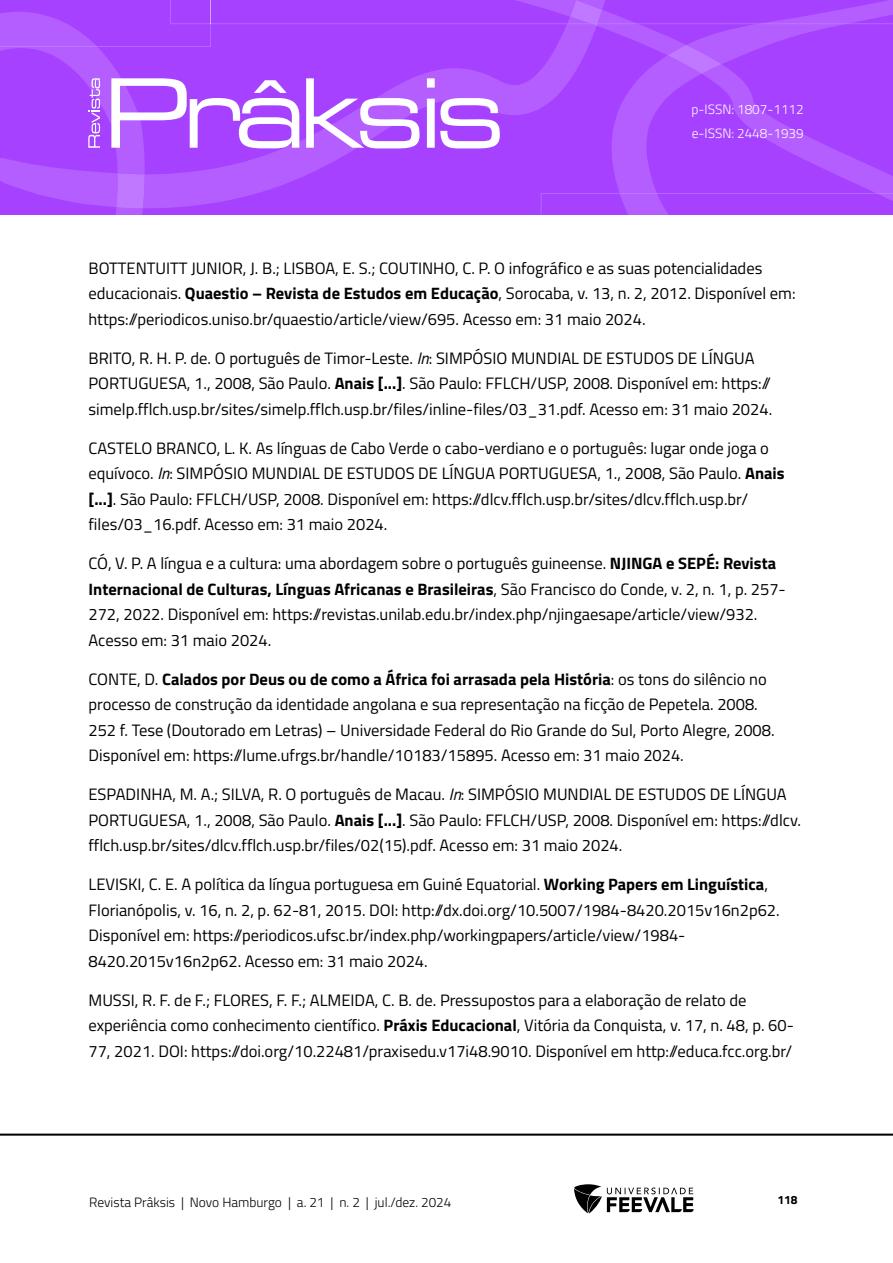
<style>
.page{position:relative;width:893px;height:1263px;background:#fff}
.page>*{position:absolute;margin:0;border:0;box-sizing:border-box;transform-origin:0 0}
.Referências{font:16.5px/25.5px "Titillium Web";color:#000}
.t1{font:300 13.5px "Titillium Web";color:#000}
.t2{font:300 13.5px/24px "Titillium Web";color:#fff}
.t3{font:700 12px "Titillium Web";color:#000}
.s1{font-weight:700}
.s2{font-style:italic}
</style>
<div class="page">
<hr style="left:0;top:1133px;width:893px;height:3px;background:#000">
<svg style="left:574px;top:1184px;width:120px;height:29px"></svg>
<svg style="left:0;top:0;width:893px;height:215px;background:#ac4fff"></svg>
<p class="t2" style="left:691px;top:97px;width:114px">p-ISSN: 1807-1112 e-ISSN: 2448-1939</p>
<p class="Referências" style="left:88px;top:254px;width:709px">BOTTENTUITT JUNIOR, J. B.; LISBOA, E. S.; COUTINHO, C. P. O infográfico e as suas potencialidades educacionais. <span class="s1">Quaestio – Revista de Estudos em Educação</span>, Sorocaba, v. 13, n. 2, 2012. Disponível em: https://periodicos.uniso.br/quaestio/article/view/695. Acesso em: 31 maio 2024.</p>
<p class="Referências" style="left:88px;top:344px;width:685px">BRITO, R. H. P. de. O português de Timor-Leste. <span class="s2">In</span>: SIMPÓSIO MUNDIAL DE ESTUDOS DE LÍNGUA<br>PORTUGUESA, 1., 2008, São Paulo. <span class="s1">Anais [...]</span>. São Paulo: FFLCH/USP, 2008. Disponível em: https:// simelp.fflch.usp.br/sites/simelp.fflch.usp.br/files/inline-files/03_31.pdf. Acesso em: 31 maio 2024.</p>
<p class="Referências" style="left:88px;top:434px;width:698px">CASTELO BRANCO, L. K. As línguas de Cabo Verde o cabo-verdiano e o português: lugar onde joga o equívoco. <span class="s2">In</span>: SIMPÓSIO MUNDIAL DE ESTUDOS DE LÍNGUA PORTUGUESA, 1., 2008, São Paulo. <span class="s1">Anais [...]</span>. São Paulo: FFLCH/USP, 2008. Disponível em: https://dlcv.fflch.usp.br/sites/dlcv.fflch.usp.br/ files/03_16.pdf. Acesso em: 31 maio 2024.</p>
<p class="Referências" style="left:88px;top:550px;width:699px">CÓ, V. P. A língua e a cultura: uma abordagem sobre o português guineense. <span class="s1">NJINGA e SEPÉ: Revista Internacional de Culturas, Línguas Africanas e Brasileiras</span>, São Francisco do Conde, v. 2, n. 1, p. 257- 272, 2022. Disponível em: https://revistas.unilab.edu.br/index.php/njingaesape/article/view/932.<br>Acesso em: 31 maio 2024.</p>
<p class="Referências" style="left:88px;top:665px;width:688px">CONTE, D. <span class="s1">Calados por Deus ou de como a África foi arrasada pela História</span>: os tons do silêncio no processo de construção da identidade angolana e sua representação na ficção de Pepetela. 2008.<br>252 f. Tese (Doutorado em Letras) – Universidade Federal do Rio Grande do Sul, Porto Alegre, 2008.<br>Disponível em: https://lume.ufrgs.br/handle/10183/15895. Acesso em: 31 maio 2024.</p>
<p class="Referências" style="left:88px;top:781px;width:714px">ESPADINHA, M. A.; SILVA, R. O português de Macau. <span class="s2">In</span>: SIMPÓSIO MUNDIAL DE ESTUDOS DE LÍNGUA<br>PORTUGUESA, 1., 2008, São Paulo. <span class="s1">Anais [...]</span>. São Paulo: FFLCH/USP, 2008. Disponível em: https://dlcv. fflch.usp.br/sites/dlcv.fflch.usp.br/files/02(15).pdf. Acesso em: 31 maio 2024.</p>
<p class="Referências" style="left:88px;top:871px;width:693px">LEVISKI, C. E. A política da língua portuguesa em Guiné Equatorial. <span class="s1">Working Papers em Linguística</span>, Florianópolis, v. 16, n. 2, p. 62-81, 2015. DOI: http://dx.doi.org/10.5007/1984-8420.2015v16n2p62.<br>Disponível em: https://periodicos.ufsc.br/index.php/workingpapers/article/view/1984- 8420.2015v16n2p62. Acesso em: 31 maio 2024.</p>
<p class="Referências" style="left:88px;top:986px;width:707px">MUSSI, R. F. de F.; FLORES, F. F.; ALMEIDA, C. B. de. Pressupostos para a elaboração de relato de experiência como conhecimento científico. <span class="s1">Práxis Educacional</span>, Vitória da Conquista, v. 17, n. 48, p. 60-<br>77, 2021. DOI: https://doi.org/10.22481/praxisedu.v17i48.9010. Disponível em http://educa.fcc.org.br/</p>
<p class="t1" style="left:89px;top:1192px;width:364px">Revista Prâksis | Novo Hamburgo | a. 21 | n. 2 | jul./dez. 2024</p>
<p class="t3" style="left:777px;top:1190px;width:22px">118</p>
</div>
